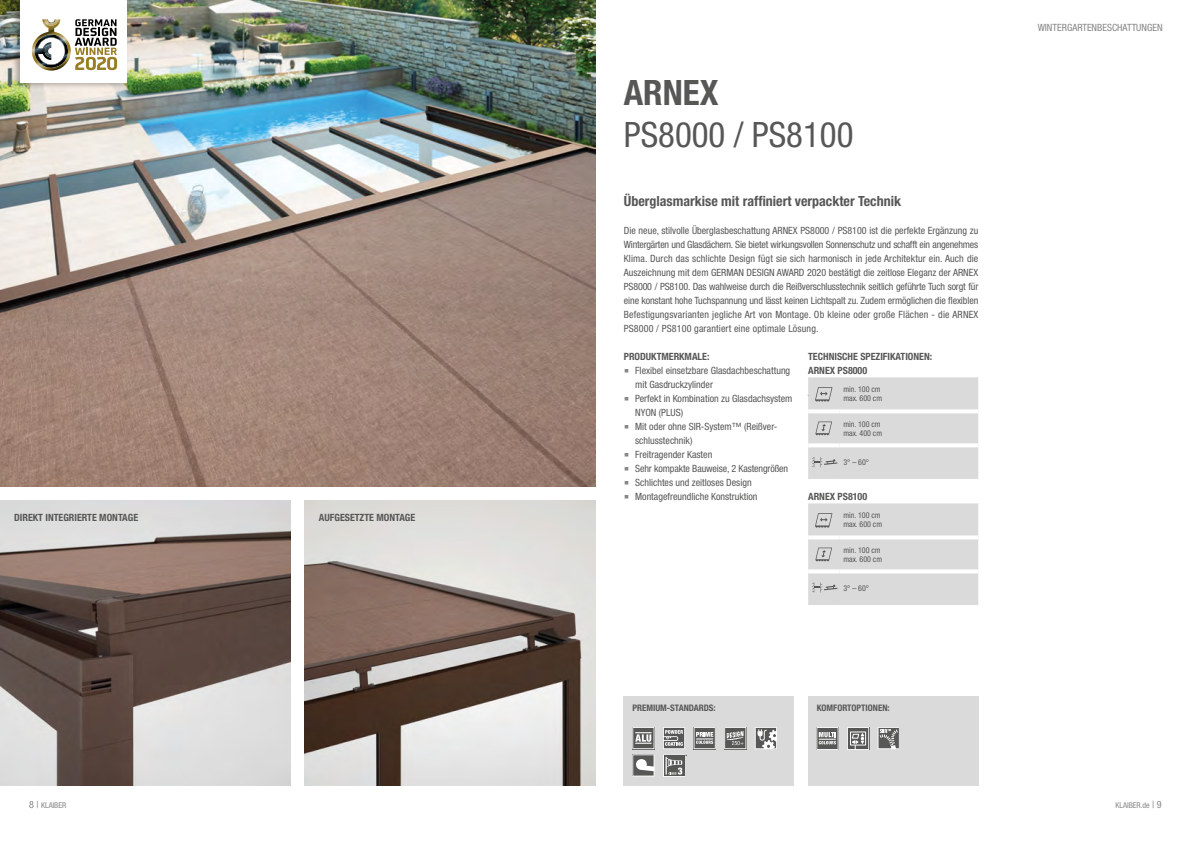
<style>
.page{position:relative;width:1191px;height:842px;background:#fff}
.page>*{position:absolute;margin:0;border:0;box-sizing:border-box;transform-origin:0 0}
.t1{font:condensed 35px "Helvetica Neue LT Std";color:#575756}
.t2{font:700 condensed 35px "Helvetica Neue LT Std";color:#575756}
.t3{font:700 condensed 14px "Helvetica Neue LT Std";color:#575756}
.t4{font:condensed 10px/14px "Helvetica Neue LT Std";color:#575756}
.t5{font:700 condensed 10px "Helvetica Neue LT Std";color:#575756}
.t6{font:condensed 10px "Helvetica Neue LT Std";color:#878787}
.t7{font:700 condensed 9px "Helvetica Neue LT Std";color:#575756}
.t8{font:condensed 8px/9px "Helvetica Neue LT Std";color:#575756}
.t9{font:condensed 8px "Helvetica Neue LT Std";color:#878787}
.t10{font:condensed 4.7px "Helvetica Neue LT Std";color:#000}
.s1{font-family:"Verdana";font-stretch:normal;font-size:16px;color:#878787}
.s2{font-size:10px}
</style>
<div class="page">
<img style="left:0;top:500px;width:291px;height:285px">
<img style="left:0;top:0;width:595px;height:486px">
<div style="left:11px;top:0;width:117px;height:89px;background:#000;opacity:.29"></div>
<div style="left:21px;top:0;width:106px;height:83px;background:#fff"></div>
<img style="left:32px;top:19px;width:39px;height:52px">
<img style="left:35px;top:34px;width:33px;height:34px">
<svg style="left:45px;top:19px;width:13px;height:7px"></svg>
<img style="left:38px;top:37px;width:27px;height:28px">
<svg style="left:75px;top:19px;width:42px;height:51px"></svg>
<img style="left:305px;top:500px;width:290px;height:285px">
<div style="left:624px;top:696px;width:170px;height:89px;background:#dadada"></div>
<div style="left:808px;top:696px;width:170px;height:89px;background:#dadada"></div>
<svg style="left:755px;top:727px;width:22px;height:22px"></svg>
<svg style="left:663px;top:727px;width:22px;height:22px"></svg>
<svg style="left:725px;top:727px;width:21px;height:22px"></svg>
<svg style="left:693px;top:727px;width:22px;height:22px"></svg>
<svg style="left:816px;top:727px;width:22px;height:23px"></svg>
<svg style="left:847px;top:727px;width:22px;height:23px"></svg>
<svg style="left:632px;top:727px;width:22px;height:49px"></svg>
<svg style="left:663px;top:755px;width:22px;height:22px"></svg>
<svg style="left:808px;top:377px;width:170px;height:102px;background:#dbdbdb"></svg>
<svg style="left:808px;top:503px;width:170px;height:102px;background:#dbdbdb"></svg>
<svg style="left:877px;top:727px;width:22px;height:22px"></svg>
<p class="t5" style="left:14px;top:512px;width:125px">DIREKT INTEGRIERTE MONTAGE</p>
<p class="t5" style="left:319px;top:512px;width:98px">AUFGESETZTE MONTAGE</p>
<h1 class="t2" style="left:624px;top:71px;width:96px">ARNEX</h1>
<h1 class="t1" style="left:624px;top:114px;width:231px">PS8000 / PS8100</h1>
<h2 class="t3" style="left:624px;top:193px;width:279px">Überglasmarkise mit raffiniert verpackter Technik</h2>
<p class="t4" style="left:624px;top:223px;width:356px;text-align:justify">Die neue, stilvolle Überglasbeschattung ARNEX PS8000 / PS8100 ist die perfekte Ergänzung zu Wintergärten und Glasdächern. Sie bietet wirkungsvollen Sonnenschutz und schafft ein angenehmes Klima. Durch das schlichte Design fügt sie sich harmonisch in jede Architektur ein. Auch die Auszeichnung mit dem GERMAN DESIGN AWARD 2020 bestätigt die zeitlose Eleganz der ARNEX PS8000 / PS8100. Das wahlweise durch die Reißverschlusstechnik seitlich geführte Tuch sorgt für eine konstant hohe Tuchspannung und lässt keinen Lichtspalt zu. Zudem ermöglichen die flexiblen Befestigungsvarianten jegliche Art von Montage. Ob kleine oder große Flächen - die ARNEX PS8000 / PS8100 garantiert eine optimale Lösung.</p>
<p class="t5" style="left:624px;top:350px;width:87px">PRODUKTMERKMALE:</p>
<p class="t4" style="left:635px;top:363px;width:157px;text-indent:-11px"><span class="s1">▪</span> Flexibel einsetzbare Glasdachbeschattung mit Gasdruckzylinder</p>
<p class="t4" style="left:635px;top:391px;width:159px;text-indent:-11px"><span class="s1">▪</span> Perfekt in Kombination zu Glasdachsystem<br>NYON (PLUS)</p>
<p class="t4" style="left:635px;top:419px;width:144px;text-indent:-11px"><span class="s1">▪</span> Mit oder ohne SIR-System™ (Reißver&shy;schlusstechnik)</p>
<p class="t4" style="left:624px;top:447px;width:90px"><span class="s1">▪</span> Freitragender Kasten</p>
<p class="t4" style="left:624px;top:461px;width:166px"><span class="s1">▪</span> Sehr kompakte Bauweise, 2 Kastengrößen</p>
<p class="t4" style="left:624px;top:475px;width:129px"><span class="s1">▪</span> Schlichtes und zeitloses Design</p>
<p class="t4" style="left:624px;top:489px;width:135px"><span class="s1">▪</span> Montagefreundliche Konstruktion</p>
<p class="t5" style="left:808px;top:350px;width:125px">TECHNISCHE SPEZIFIKATIONEN:</p>
<p class="t5" style="left:808px;top:364px;width:61px">ARNEX PS8000</p>
<p class="t8" style="left:843px;top:384px;width:40px">min. 100 cm max. 600 cm</p>
<p class="t8" style="left:843px;top:419px;width:40px">min. 100 cm max. 400 cm</p>
<p class="t8" style="left:843px;top:458px;width:27px">3° – 60°</p>
<p class="t5" style="left:808px;top:490px;width:61px">ARNEX PS8100</p>
<p class="t8" style="left:843px;top:510px;width:40px">min. 100 cm max. 600 cm</p>
<p class="t8" style="left:843px;top:545px;width:40px">min. 100 cm max. 600 cm</p>
<p class="t8" style="left:843px;top:584px;width:27px">3° – 60°</p>
<p class="t7" style="left:632px;top:702px;width:85px">PREMIUM-STANDARDS:</p>
<p class="t7" style="left:816px;top:702px;width:74px">KOMFORTOPTIONEN:</p>
<p class="t10" style="left:685px;top:754px;width:3px">*</p>
<p class="t6" style="left:1037px;top:22px;width:126px">WINTERGARTENBESCHATTUNGEN</p>
<p class="t9" style="left:29px;top:801px;width:39px"><span class="s2">8 |</span> KLAIBER</p>
<p class="t9" style="left:1115px;top:801px;width:48px">KLAIBER.de <span class="s2">| 9</span></p>
</div>
